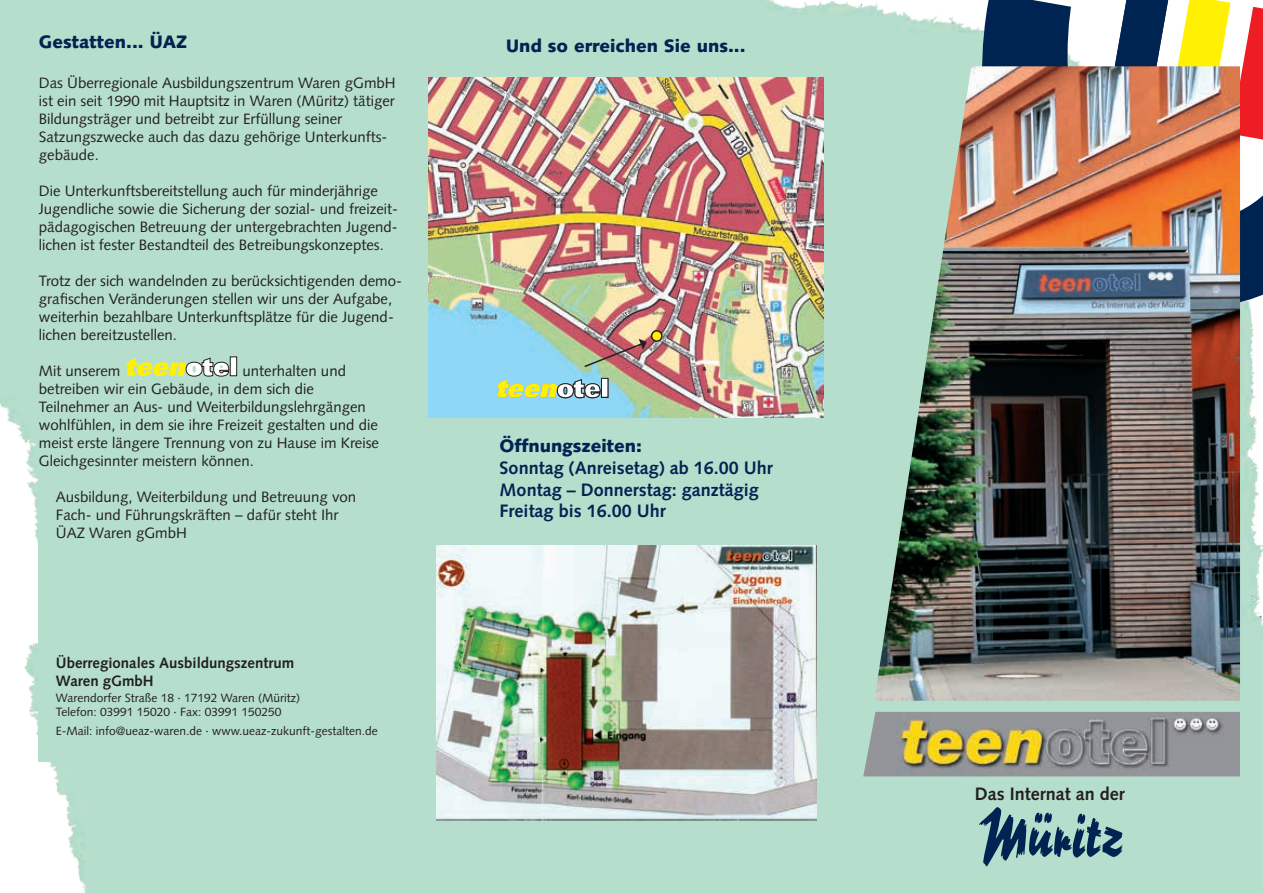
<style>
.page{position:relative;width:1263px;height:893px;background:#fff}
.page>*{position:absolute;margin:0;border:0;box-sizing:border-box;transform-origin:0 0}
.t1{font:63px "Reporter Two";color:#002451}
.t2{font:700 18px/21.6px "Syntax";color:#002451}
.t3{font:900 18px "Syntax";color:#002451}
.t4{font:700 18px "Syntax";color:#231f20}
.t5{font:15px/18px "Syntax";color:#231f20}
.t6{font:700 15px/18px "Syntax";color:#231f20}
.t7{font:12px/14.4px "Syntax";color:#231f20}
</style>
<div class="page">
<img style="left:0;top:0;width:1263px;height:893px">
<svg style="left:927px;top:0;width:336px;height:345px"></svg>
<img style="left:874px;top:66px;width:366px;height:635px">
<img style="left:863px;top:712px;width:377px;height:64px">
<div style="left:39px;top:35px;width:364px;height:726px;background:#b5decc"></div>
<img style="left:437px;top:545px;width:379px;height:276px">
<img style="left:428px;top:77px;width:395px;height:341px">
<div style="left:652px;top:331px;width:10px;height:10px;background:#fff101;border-radius:50%"></div>
<div style="left:651px;top:330px;width:12px;height:12px;border:2px solid #231f20;border-radius:50%"></div>
<div style="left:557px;top:384px;width:17px;height:14px;border:1px solid #231f20;border-radius:50%"></div>
<div style="left:601px;top:378px;width:7px;height:20px;border:1px solid #231f20"></div>
<img style="left:583px;top:339px;width:64px;height:29px">
<svg style="left:557px;top:384px;width:16px;height:14px"></svg>
<div style="left:557px;top:383px;width:17px;height:15px;border:1px solid #231f20;border-radius:50%"></div>
<svg style="left:573px;top:379px;width:27px;height:19px"></svg>
<div style="left:601px;top:378px;width:7px;height:19px;background:#fff"></div>
<div style="left:601px;top:378px;width:7px;height:19px;border:1px solid #231f20"></div>
<svg style="left:497px;top:380px;width:61px;height:18px"></svg>
<svg style="left:564px;top:387px;width:3px;height:7px"></svg>
<div style="left:186px;top:362px;width:16px;height:14px;background:#fff;border-radius:50%"></div>
<div style="left:186px;top:362px;width:16px;height:14px;border:1px solid #231f20;border-radius:50%"></div>
<svg style="left:202px;top:358px;width:27px;height:18px"></svg>
<div style="left:230px;top:357px;width:7px;height:19px;background:#fff"></div>
<div style="left:230px;top:357px;width:7px;height:19px;border:1px solid #231f20"></div>
<svg style="left:193px;top:366px;width:3px;height:7px"></svg>
<svg style="left:126px;top:358px;width:60px;height:18px"></svg>
<p class="t3" style="left:39px;top:31px;width:150px">Gestatten... ÜAZ</p>
<p class="t5" style="left:39px;top:74px;width:358px">Das Überregionale Ausbildungszentrum Waren gGmbH ist ein seit 1990 mit Hauptsitz in Waren (Müritz) tätiger Bildungsträger und betreibt zur Erfüllung seiner Satzungszwecke auch das dazu gehörige Unterkunfts&shy;gebäude.</p>
<p class="t5" style="left:39px;top:182px;width:361px">Die Unterkunftsbereitstellung auch für minderjährige Jugendliche sowie die Sicherung der sozial- und freizeit&shy;pädagogischen Betreuung der untergebrachten Jugend&shy;lichen ist fester Bestandteil des Betreibungskonzeptes.</p>
<p class="t5" style="left:39px;top:272px;width:365px">Trotz der sich wandelnden zu berücksichtigenden demo&shy;grafischen Veränderungen stellen wir uns der Aufgabe, weiterhin bezahlbare Unterkunftsplätze für die Jugend&shy;lichen bereitzustellen.</p>
<p class="t5" style="left:39px;top:362px;width:83px">Mit unserem</p>
<p class="t5" style="left:39px;top:362px;width:342px;text-indent:204px">unterhalten und betreiben wir ein Gebäude, in dem sich die Teilnehmer an Aus- und Weiterbildungslehrgängen wohlfühlen, in dem sie ihre Freizeit gestalten und die meist erste längere Trennung von zu Hause im Kreise Gleichgesinnter meistern können.</p>
<p class="t5" style="left:56px;top:488px;width:302px">Ausbildung, Weiterbildung und Betreuung von<br>Fach- und Führungskräften – dafür steht Ihr<br>ÜAZ Waren gGmbH</p>
<p class="t6" style="left:56px;top:653px;width:240px">Überregionales Ausbildungszentrum<br>Waren gGmbH</p>
<p class="t7" style="left:56px;top:691px;width:246px">Warendorfer Straße 18 · 17192 Waren (Müritz)<br>Telefon: 03991 15020 · Fax: 03991 150250</p>
<p class="t7" style="left:56px;top:723px;width:323px">E-Mail: info@ueaz-waren.de · www.ueaz-zukunft-gestalten.de</p>
<p class="t3" style="left:506px;top:35px;width:241px">Und so erreichen Sie uns...</p>
<p class="t3" style="left:500px;top:435px;width:144px">Öffnungszeiten:</p>
<p class="t2" style="left:500px;top:457px;width:275px">Sonntag (Anreisetag) ab 16.00 Uhr<br>Montag – Donnerstag: ganztägig<br>Freitag bis 16.00 Uhr</p>
<p class="t4" style="left:975px;top:783px;width:151px">Das Internat an der</p>
<h1 class="t1" style="left:977px;top:794px;width:147px">Müritz</h1>
</div>
